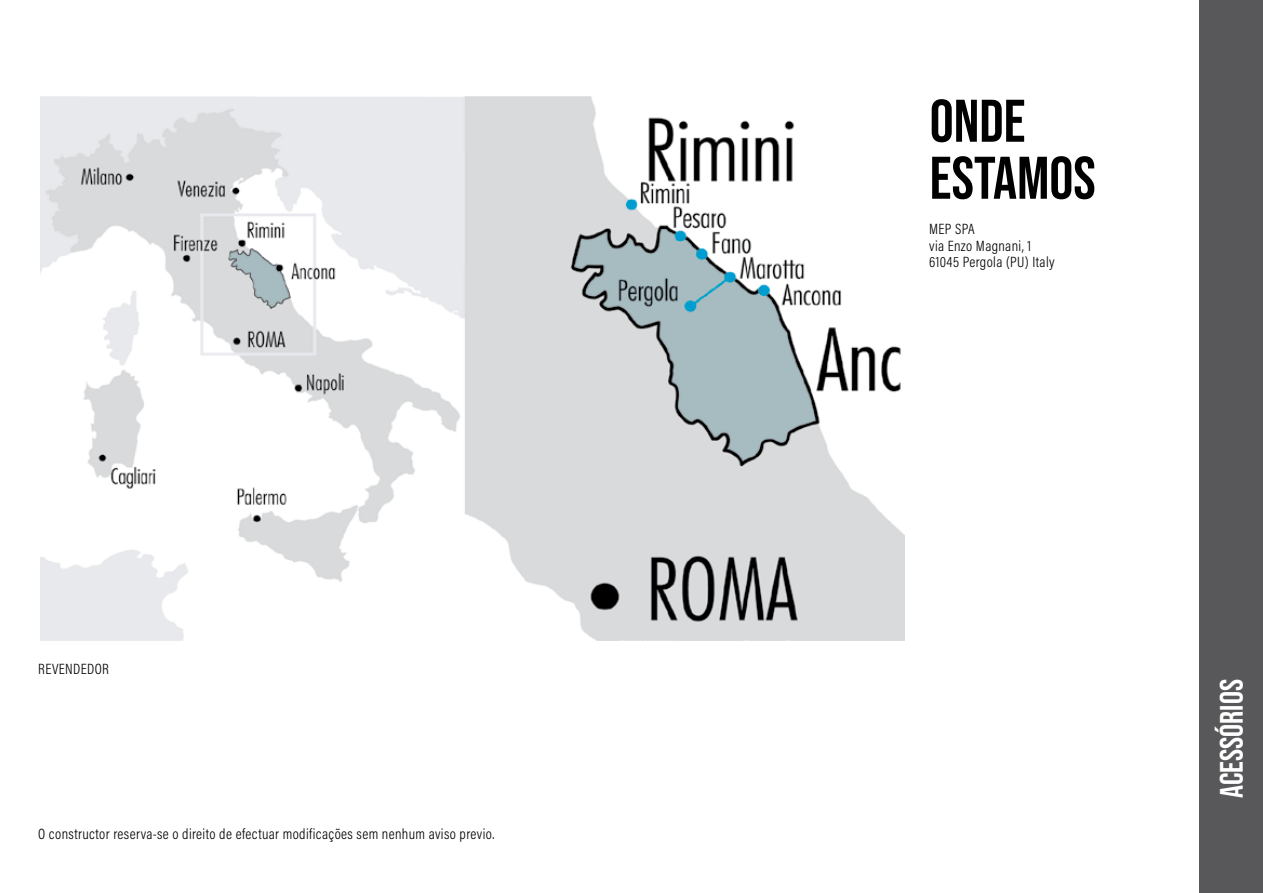
<style>
.page{position:relative;width:1263px;height:893px;background:#fff}
.page>*{position:absolute;margin:0;border:0;box-sizing:border-box;transform-origin:0 0}
.t1{font:60px/57px "Bebas Neue";color:#000}
.t2{font:32.4px "Bebas Neue";color:#fff}
.t3{font:300 15px/16.5px "Acumin Pro Cond";letter-spacing:.025em;color:#000}
</style>
<div class="page">
<img style="left:40px;top:97px;width:865px;height:543px">
<div style="left:1199px;top:0;width:64px;height:893px;background:#58585a"></div>
<p class="t3" style="left:38px;top:661px;width:72px">REVENDEDOR</p>
<p class="t3" style="left:38px;top:825px;width:458px">O constructor reserva-se o direito de efectuar modificações sem nenhum aviso previo.</p>
<h1 class="t1" style="left:930px;top:92px;width:167px">ONDE<br>ESTAMOS</h1>
<p class="t3" style="left:929px;top:221px;width:127px">MEP SPA<br>via Enzo Magnani, 1<br>61045 Pergola (PU) Italy</p>
<h2 class="t2" style="left:1213px;top:798px;width:120px;rotate:-90deg">ACESSÓRIOS</h2>
</div>
